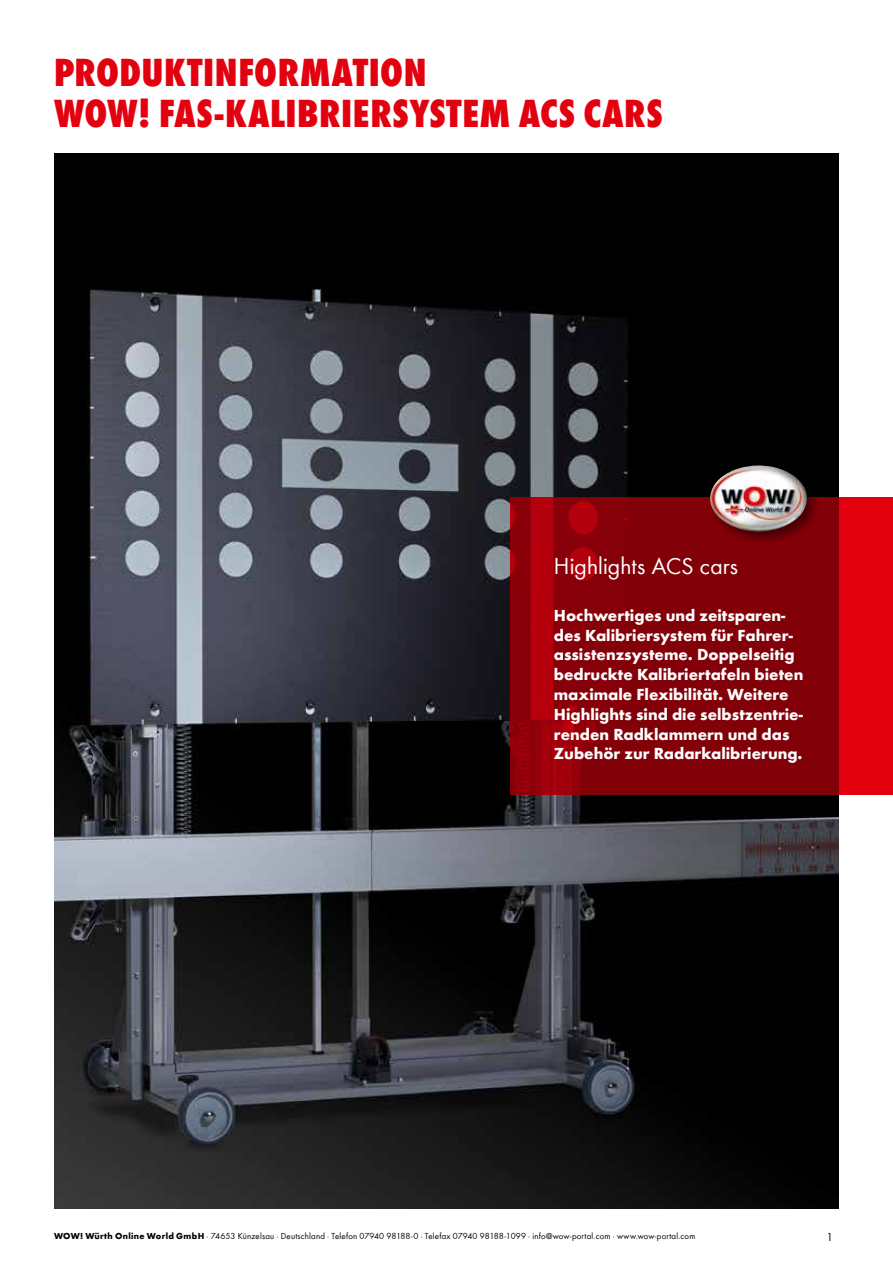
<style>
.page{position:relative;width:893px;height:1263px;background:#fff}
.page>*{position:absolute;margin:0;border:0;box-sizing:border-box;transform-origin:0 0}
.t1{font:800 condensed 40.5px/40.5px "Wuerth";letter-spacing:.01em;color:#e3000f}
.t2{font:24px "Wuerth";letter-spacing:.005em;color:#fff}
.t3{font:700 16.5px/19.8px "Wuerth";color:#fff}
.t4{font:12px "Wuerth";color:#000}
.t5{font:9px "Wuerth";letter-spacing:.02em;color:#000}
.s1{font-weight:700}
</style>
<div class="page">
<img style="left:54px;top:153px;width:785px;height:1056px">
<svg style="left:510px;top:497px;width:383px;height:298px;background:#950009"></svg>
<div style="left:708px;top:464px;width:113px;height:81px;background:#000;opacity:.45"></div>
<img style="left:710px;top:465px;width:97px;height:66px">
<h1 class="t1" style="left:54px;top:50px;width:610px">PRODUKTINFORMATION<br>WOW! FAS-KALIBRIERSYSTEM ACS CARS</h1>
<h2 class="t2" style="left:554px;top:550px;width:186px">Highlights ACS cars</h2>
<p class="t3" style="left:554px;top:604px;width:251px">Hochwertiges und zeitsparen&shy;des Kalibriersystem für Fahrer&shy;assistenzsysteme. Doppelseitig bedruckte Kalibriertafeln bieten maximale Flexibilität. Weitere<br>Highlights sind die selbstzentrie&shy;renden Radklammern und das<br>Zubehör zur Radarkalibrierung.</p>
<p class="t5" style="left:54px;top:1230px;width:643px"><span class="s1">WOW! Würth Online World GmbH</span> · 74653 Künzelsau · Deutschland · Telefon 07940 98188-0 · Telefax 07940 98188-1099 · info@wow-portal.com · www.wow-portal.com</p>
<p class="t4" style="left:827px;top:1228px;width:8px">1</p>
</div>
